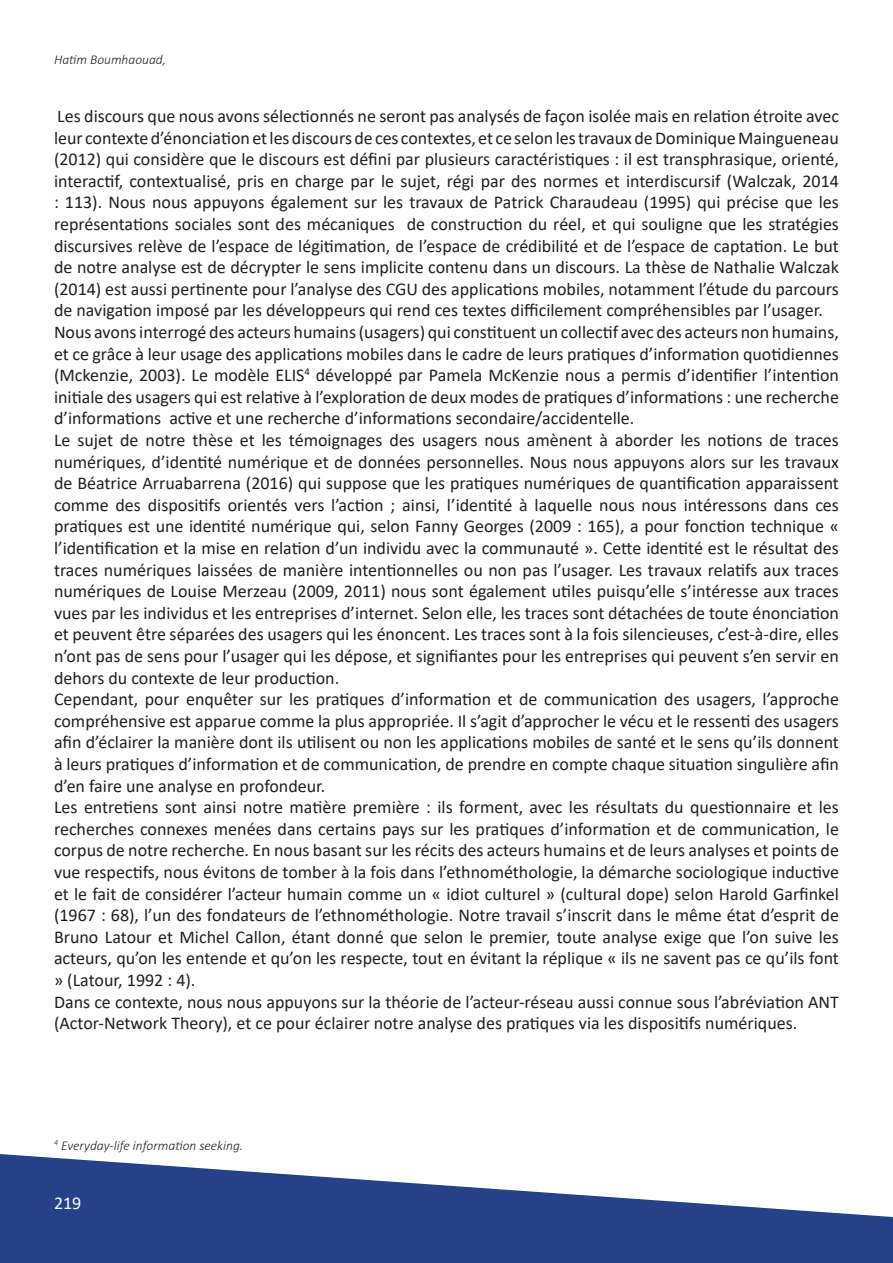
<style>
.page{position:relative;width:893px;height:1263px;background:#fff}
.page>*{position:absolute;margin:0;border:0;box-sizing:border-box;transform-origin:0 0}
.t1{font:18px/21.6px "Calibri";color:#231f20}
.t2{font:18px "Calibri";color:#fff}
.t3{font:italic 300 13.5px "Calibri";color:#231f20}
</style>
<div class="page">
<svg style="left:0;top:1154px;width:893px;height:109px;fill:#24418a"></svg>
<p class="t3" style="left:54px;top:51px;width:113px">Hatim Boumhaouad,</p>
<p class="t1" style="left:54px;top:105px;width:786px">Les discours que nous avons sélectionnés ne seront pas analysés de façon isolée mais en relation étroite avec leur contexte d’énonciation et les discours de ces contextes, et ce selon les travaux de Dominique Maingueneau (2012) qui considère que le discours est défini par plusieurs caractéristiques : il est transphrasique, orienté, interactif, contextualisé, pris en charge par le sujet, régi par des normes et interdiscursif (Walczak, 2014 : 113). Nous nous appuyons également sur les travaux de Patrick Charaudeau (1995) qui précise que les représentations sociales sont des mécaniques de construction du réel, et qui souligne que les stratégies discursives relève de l’espace de légitimation, de l’espace de crédibilité et de l’espace de captation. Le but de notre analyse est de décrypter le sens implicite contenu dans un discours. La thèse de Nathalie Walczak (2014) est aussi pertinente pour l’analyse des CGU des applications mobiles, notamment l’étude du parcours de navigation imposé par les développeurs qui rend ces textes difficilement compréhensibles par l’usager.<br>Nous avons interrogé des acteurs humains (usagers) qui constituent un collectif avec des acteurs non humains, et ce grâce à leur usage des applications mobiles dans le cadre de leurs pratiques d’information quotidiennes (Mckenzie, 2003). Le modèle ELIS<sup>4</sup> développé par Pamela McKenzie nous a permis d’identifier l’intention initiale des usagers qui est relative à l’exploration de deux modes de pratiques d’informations : une recherche d’informations active et une recherche d’informations secondaire/accidentelle.<br>Le sujet de notre thèse et les témoignages des usagers nous amènent à aborder les notions de traces numériques, d’identité numérique et de données personnelles. Nous nous appuyons alors sur les travaux de Béatrice Arruabarrena (2016) qui suppose que les pratiques numériques de quantification apparaissent comme des dispositifs orientés vers l’action ; ainsi, l’identité à laquelle nous nous intéressons dans ces pratiques est une identité numérique qui, selon Fanny Georges (2009 : 165), a pour fonction technique « l’identification et la mise en relation d’un individu avec la communauté ». Cette identité est le résultat des traces numériques laissées de manière intentionnelles ou non pas l’usager. Les travaux relatifs aux traces numériques de Louise Merzeau (2009, 2011) nous sont également utiles puisqu’elle s’intéresse aux traces vues par les individus et les entreprises d’internet. Selon elle, les traces sont détachées de toute énonciation et peuvent être séparées des usagers qui les énoncent. Les traces sont à la fois silencieuses, c’est-à-dire, elles n’ont pas de sens pour l’usager qui les dépose, et signifiantes pour les entreprises qui peuvent s’en servir en dehors du contexte de leur production.<br>Cependant, pour enquêter sur les pratiques d’information et de communication des usagers, l’approche compréhensive est apparue comme la plus appropriée. Il s’agit d’approcher le vécu et le ressenti des usagers afin d’éclairer la manière dont ils utilisent ou non les applications mobiles de santé et le sens qu’ils donnent à leurs pratiques d’information et de communication, de prendre en compte chaque situation singulière afin d’en faire une analyse en profondeur.<br>Les entretiens sont ainsi notre matière première : ils forment, avec les résultats du questionnaire et les recherches connexes menées dans certains pays sur les pratiques d’information et de communication, le corpus de notre recherche. En nous basant sur les récits des acteurs humains et de leurs analyses et points de vue respectifs, nous évitons de tomber à la fois dans l’ethnométhologie, la démarche sociologique inductive et le fait de considérer l’acteur humain comme un « idiot culturel » (cultural dope) selon Harold Garfinkel (1967 : 68), l’un des fondateurs de l’ethnométhologie. Notre travail s’inscrit dans le même état d’esprit de Bruno Latour et Michel Callon, étant donné que selon le premier, toute analyse exige que l’on suive les acteurs, qu’on les entende et qu’on les respecte, tout en évitant la réplique « ils ne savent pas ce qu’ils font » (Latour, 1992 : 4).<br>Dans ce contexte, nous nous appuyons sur la théorie de l’acteur-réseau aussi connue sous l’abréviation ANT (Actor-Network Theory), et ce pour éclairer notre analyse des pratiques via les dispositifs numériques.</p>
<p class="t3" style="left:54px;top:1137px;width:191px"><sup>4</sup> Everyday-life information seeking.</p>
<p class="t2" style="left:54px;top:1190px;width:29px">219</p>
</div>
